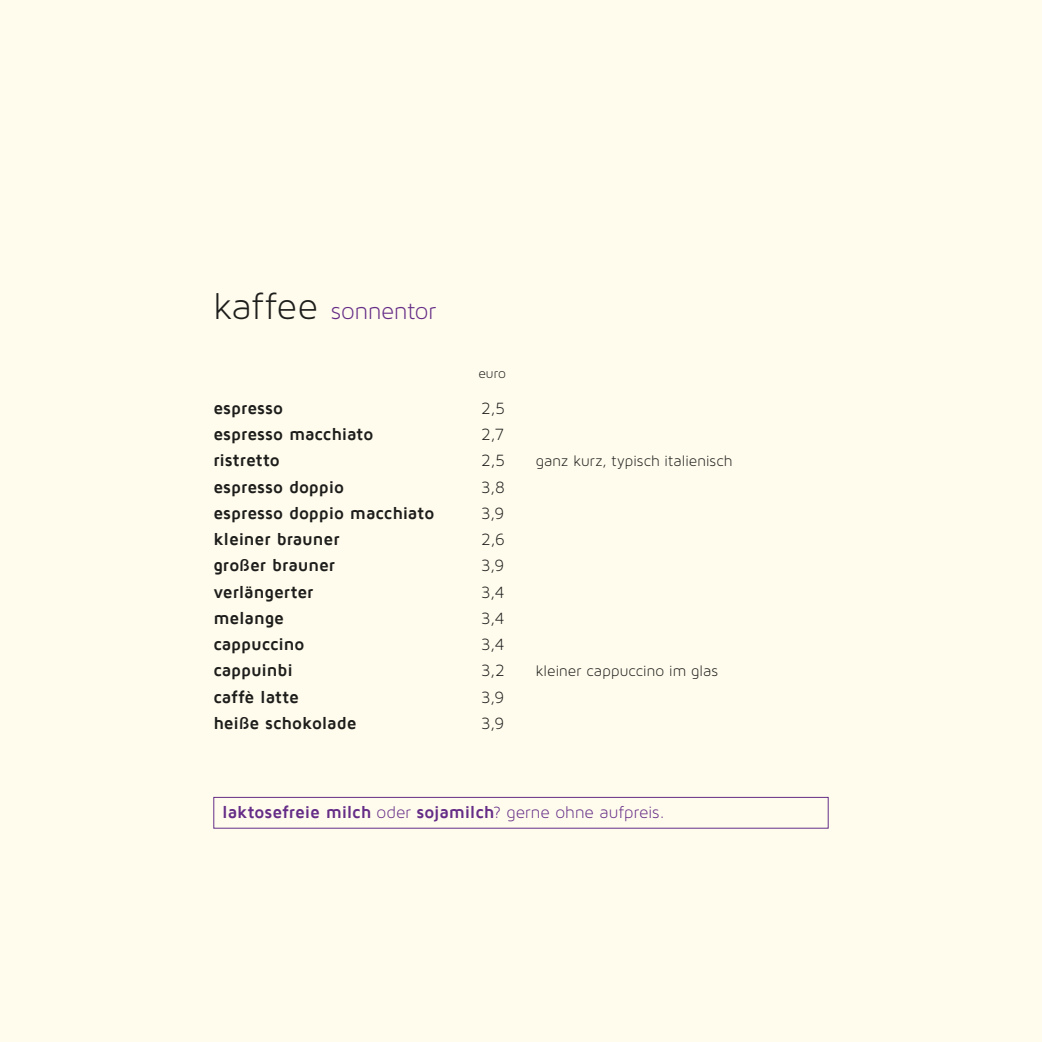
<style>
.page{position:relative;width:1042px;height:1042px;background:#fffced}
.page>*{position:absolute;margin:0;border:0;box-sizing:border-box;transform-origin:0 0}
.t1{font:24.5px "Maven Pro Light 300";letter-spacing:-.005em;color:#652d87}
.t2{font:700 17.5px "Maven Pro";color:#1d1d1b}
.t3{font:700 17.5px "Maven Pro";letter-spacing:-.005em;color:#652d87}
.t4{font:17.5px "Maven Pro Light 300";color:#1d1d1b}
.t5{font:15.75px "Maven Pro Light 300";letter-spacing:.005em;color:#1d1d1b}
.t6{font:14px "Maven Pro Light 300";color:#1d1d1b}
.s1{font-size:38.5px;color:#1d1d1b}
.s2{font-family:"Maven Pro Light 300";font-weight:400}
</style>
<div class="page">
<div style="left:213px;top:797px;width:615px;height:31px;border:1px solid #652d87"></div>
<h1 class="t1" style="left:213px;top:297px;width:225px"><span class="s1">kaffee</span> sonnentor</h1>
<p class="t6" style="left:478px;top:366px;width:29px">euro</p>
<p class="t2" style="left:213px;top:399px;width:71px">espresso</p>
<p class="t4" style="left:481px;top:398px;width:25px">2,5</p>
<p class="t2" style="left:213px;top:425px;width:161px">espresso macchiato</p>
<p class="t4" style="left:481px;top:425px;width:24px">2,7</p>
<p class="t2" style="left:213px;top:451px;width:68px">ristretto</p>
<p class="t4" style="left:481px;top:451px;width:25px">2,5</p>
<p class="t5" style="left:536px;top:452px;width:198px">ganz kurz, typisch italienisch</p>
<p class="t2" style="left:213px;top:477px;width:132px">espresso doppio</p>
<p class="t4" style="left:481px;top:477px;width:25px">3,8</p>
<p class="t2" style="left:213px;top:504px;width:222px">espresso doppio macchiato</p>
<p class="t4" style="left:481px;top:503px;width:25px">3,9</p>
<p class="t2" style="left:213px;top:530px;width:128px">kleiner brauner</p>
<p class="t4" style="left:481px;top:530px;width:25px">2,6</p>
<p class="t2" style="left:213px;top:556px;width:123px">großer brauner</p>
<p class="t4" style="left:481px;top:556px;width:25px">3,9</p>
<p class="t2" style="left:213px;top:582px;width:102px">verlängerter</p>
<p class="t4" style="left:481px;top:582px;width:25px">3,4</p>
<p class="t2" style="left:213px;top:609px;width:72px">melange</p>
<p class="t4" style="left:481px;top:608px;width:25px">3,4</p>
<p class="t2" style="left:213px;top:635px;width:93px">cappuccino</p>
<p class="t4" style="left:481px;top:635px;width:25px">3,4</p>
<p class="t2" style="left:213px;top:661px;width:81px">cappuinbi</p>
<p class="t4" style="left:481px;top:661px;width:25px">3,2</p>
<p class="t5" style="left:536px;top:662px;width:184px">kleiner cappuccino im glas</p>
<p class="t2" style="left:213px;top:687px;width:87px">caffè latte</p>
<p class="t4" style="left:481px;top:687px;width:25px">3,9</p>
<p class="t2" style="left:213px;top:714px;width:145px">heiße schokolade</p>
<p class="t4" style="left:481px;top:713px;width:25px">3,9</p>
<p class="t3" style="left:222px;top:803px;width:444px">laktosefreie milch <span class="s2">oder</span> sojamilch<span class="s2">? gerne ohne aufpreis.</span></p>
</div>
